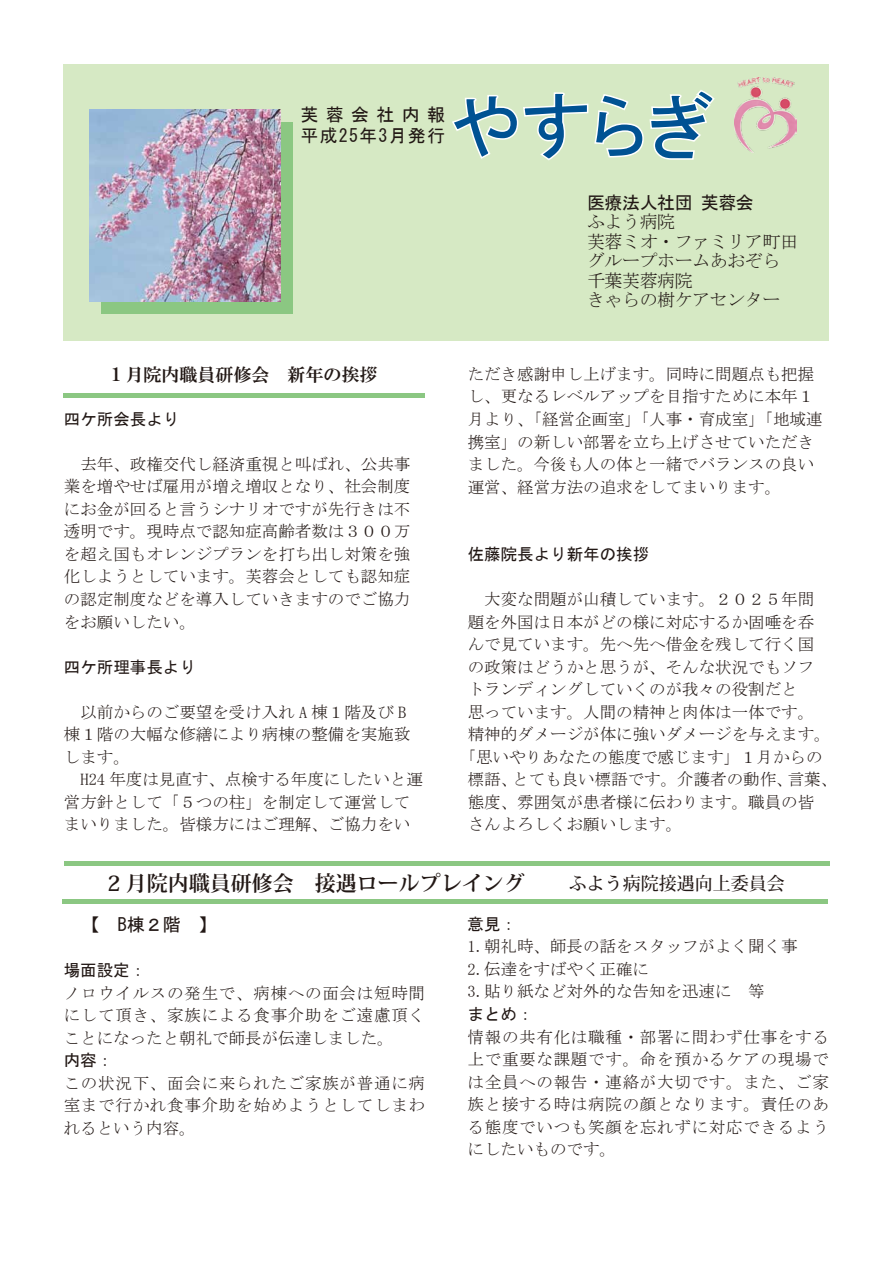
<style>
.page{position:relative;width:893px;height:1263px;background:#fff}
.page>*{position:absolute;margin:0;border:0;box-sizing:border-box;transform-origin:0 0}
.t1{font:72px "HGP Gothic E";color:#005293}
.t2{font:700 21px "Koz Min Pro";color:#221815}
.t3{font:18px/19.5px "MS Mincho";letter-spacing:-.025em;color:#221815}
.t4{font:18px/21.6px "MS Gothic";letter-spacing:.07em;color:#221815}
.t5{font:18px "HG Mincho E";color:#221815}
.t6{font:500 18px "Koz Min Pro";color:#221815}
.t7{font:18px "MS Gothic";letter-spacing:-.025em;color:#221815}
.t8{font:16.5px/22.5px "MS Mincho";color:#221815;text-align:justify}
.t9{font:16.5px "MS Gothic";color:#221815}
.s1{font-family:"MS Mincho"}
</style>
<div class="page">
<div style="left:64px;top:64px;width:765px;height:277px;background:#d6e9c4"></div>
<div style="left:101px;top:123px;width:191px;height:191px;background:#8bc782"></div>
<svg style="left:452px;top:90px;width:263px;height:71px"></svg>
<img style="left:734px;top:78px;width:63px;height:74px">
<img style="left:89px;top:110px;width:192px;height:191px">
<hr style="left:64px;top:394px;width:361px;height:4px;background:#8bc782">
<hr style="left:64px;top:861px;width:765px;height:4px;background:#8bc782">
<hr style="left:63px;top:900px;width:765px;height:4px;background:#8bc782">
<p class="t4" style="left:300px;top:103px;width:146px">芙蓉会社内報平成25年3月発行</p>
<h1 class="t1" style="left:449px;top:90px;width:267px">やすらぎ</h1>
<p class="t7" style="left:587px;top:193px;width:168px">医療法人社団 芙蓉会</p>
<p class="t3" style="left:587px;top:212px;width:213px">ふよう病院<br>芙蓉ミオ・ファミリア町田グループホームあおぞら千葉芙蓉病院<br>きゃらの樹ケアセンター</p>
<p class="t5" style="left:112px;top:366px;width:267px">1 月院内職員研修会　新年の挨拶</p>
<p class="t9" style="left:64px;top:411px;width:117px">四ケ所会長より</p>
<p class="t8" style="left:64px;top:453px;width:348px">　去年、政権交代し経済重視と叫ばれ、公共事業を増やせば雇用が増え増収となり、社会制度にお金が回ると言うシナリオですが先行きは不透明です。現時点で認知症高齢者数は３００万を超え国もオレンジプランを打ち出し対策を強化しようとしています。芙蓉会としても認知症の認定制度などを導入していきますのでご協力をお願いしたい。</p>
<p class="t9" style="left:64px;top:658px;width:134px">四ケ所理事長より</p>
<p class="t8" style="left:64px;top:700px;width:360px;text-align:left">　以前からのご要望を受け入れ A 棟１階及び B棟１階の大幅な修繕により病棟の整備を実施致します。<br>　H24 年度は見直す、点検する年度にしたいと運営方針として「５つの柱」を制定して運営してまいりました。皆様方にはご理解、ご協力をい</p>
<p class="t8" style="left:468px;top:363px;width:356px;text-align:left">ただき感謝申し上げます。同時に問題点も把握し、更なるレベルアップを目指すために本年１月より、「経営企画室」「人事・育成室」「地域連携室」の新しい部署を立ち上げさせていただきました。今後も人の体と一緒でバランスの良い運営、経営方法の追求をしてまいります。</p>
<p class="t9" style="left:468px;top:546px;width:183px">佐藤院長より新年の挨拶</p>
<p class="t8" style="left:468px;top:588px;width:348px">　大変な問題が山積しています。２０２５年問</p>
<p class="t8" style="left:468px;top:610px;width:348px">題を外国は日本がどの様に対応するか固唾を呑</p>
<p class="t8" style="left:468px;top:633px;width:348px">んで見ています。先へ先へ借金を残して行く国</p>
<p class="t8" style="left:468px;top:655px;width:348px">の政策はどうかと思うが、そんな状況でもソフ</p>
<p class="t8" style="left:468px;top:678px;width:331px">トランディングしていくのが我々の役割だと</p>
<p class="t8" style="left:468px;top:700px;width:348px">思っています。人間の精神と肉体は一体です。</p>
<p class="t8" style="left:468px;top:723px;width:364px">精神的ダメージが体に強いダメージを与えます。</p>
<p class="t8" style="left:459px;top:745px;width:364px">「思いやりあなたの態度で感じます」１月からの</p>
<p class="t8" style="left:468px;top:768px;width:371px">標語、とても良い標語です。介護者の動作、言葉、</p>
<p class="t8" style="left:468px;top:790px;width:348px">態度、雰囲気が患者様に伝わります。職員の皆</p>
<p class="t8" style="left:468px;top:813px;width:216px">さんよろしくお願いします。</p>
<p class="t2" style="left:107px;top:868px;width:419px">2 月院内職員研修会　接遇ロールプレイング</p>
<p class="t6" style="left:569px;top:870px;width:218px">ふよう病院接遇向上委員会</p>
<p class="t4" style="left:64px;top:914px;width:154px">　【　B棟２階　】</p>
<p class="t9" style="left:64px;top:962px;width:84px">場面設定<span class="s1">：</span></p>
<p class="t8" style="left:64px;top:981px;width:363px">ノロウイルスの発生で、病棟への面会は短時間にして頂き、家族による食事介助をご遠慮頂くことになったと朝礼で師長が伝達しました。</p>
<p class="t9" style="left:64px;top:1052px;width:51px">内容<span class="s1">：</span></p>
<p class="t8" style="left:64px;top:1071px;width:363px">この状況下、面会に来られたご家族が普通に病室まで行かれ食事介助を始めようとしてしまわれるという内容。</p>
<p class="t9" style="left:467px;top:916px;width:51px">意見<span class="s1">：</span></p>
<p class="t8" style="left:467px;top:935px;width:331px;text-align:left">1.朝礼時、師長の話をスタッフがよく聞く事<br>2.伝達をすばやく正確に<br>3.貼り紙など対外的な告知を迅速に　等</p>
<p class="t9" style="left:467px;top:1006px;width:67px">まとめ<span class="s1">：</span></p>
<p class="t8" style="left:467px;top:1025px;width:363px">情報の共有化は職種・部署に問わず仕事をする上で重要な課題です。命を預かるケアの現場では全員への報告・連絡が大切です。また、ご家族と接する時は病院の顔となります。責任のある態度でいつも笑顔を忘れずに対応できるようにしたいものです。</p>
</div>
